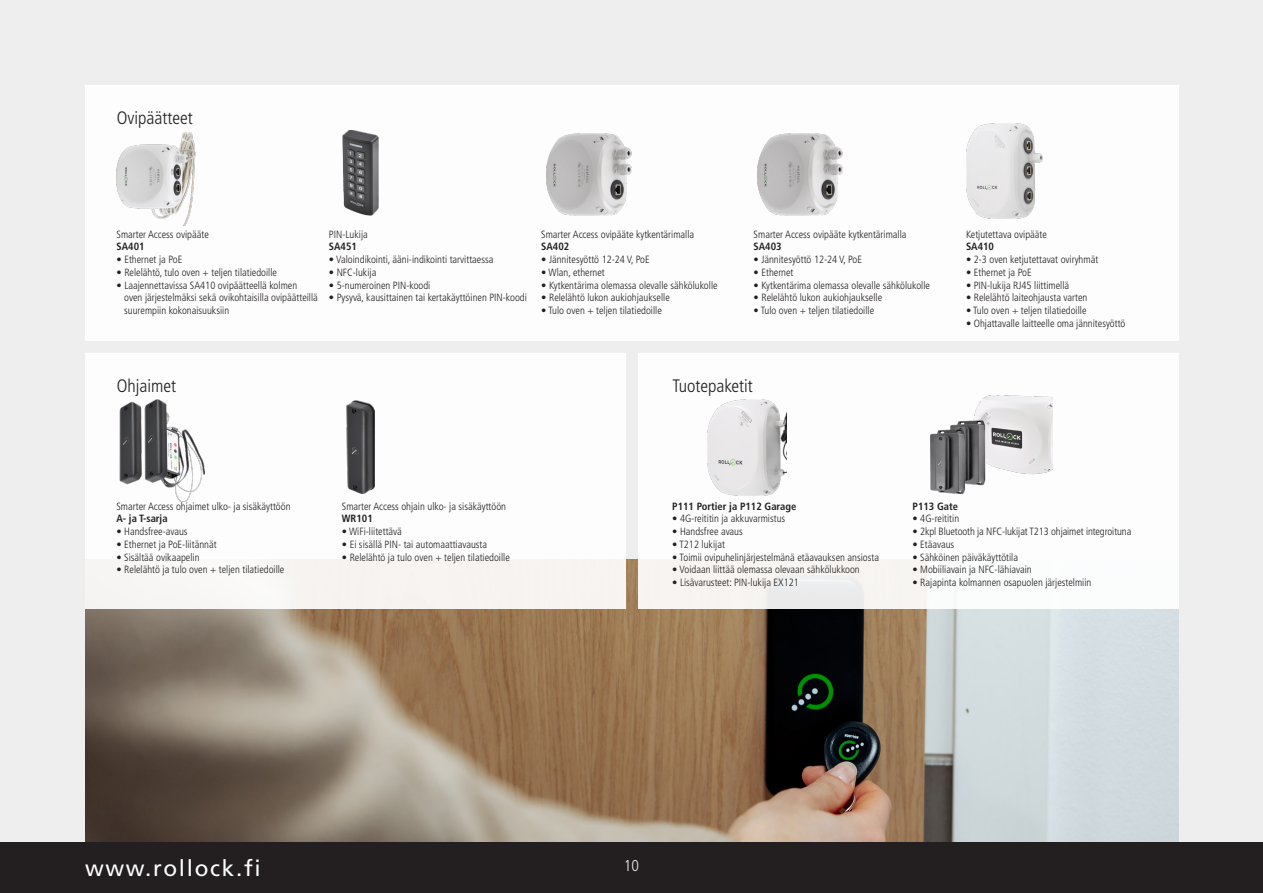
<style>
.page{position:relative;width:1263px;height:893px;background:#eeeeef}
.page>*{position:absolute;margin:0;border:0;box-sizing:border-box;transform-origin:0 0}
.t1{font:22.5px "Frutiger LT Std";letter-spacing:.075em;color:#fff}
.t2{font:300 condensed 18px "Frutiger LT Std";color:#231f20}
.t3{font:300 condensed 15.75px "Frutiger LT Std";color:#eeeeef}
.t4{font:300 condensed 10.5px/12.8px "Frutiger LT Std";color:#231f20}
.t5{font:700 condensed 10.5px "Frutiger LT Std";color:#231f20}
</style>
<div class="page">
<img style="left:85px;top:560px;width:1093px;height:282px">
<div style="left:85px;top:85px;width:1093px;height:255px;background:#fff"></div>
<div style="left:638px;top:353px;width:540px;height:255px;background:#fff"></div>
<div style="left:85px;top:353px;width:540px;height:255px;background:#fff"></div>
<img style="left:546px;top:133px;width:85px;height:82px">
<img style="left:757px;top:133px;width:85px;height:82px">
<img style="left:117px;top:132px;width:78px;height:93px">
<img style="left:707px;top:400px;width:80px;height:96px">
<img style="left:930px;top:396px;width:122px;height:98px">
<img style="left:120px;top:400px;width:84px;height:101px">
<img style="left:346px;top:401px;width:28px;height:93px">
<img style="left:966px;top:124px;width:77px;height:94px">
<img style="left:342px;top:130px;width:37px;height:86px">
<div style="left:0;top:842px;width:1263px;height:51px;background:#231f20"></div>
<p class="t2" style="left:117px;top:108px;width:78px">Ovipäätteet</p>
<p class="t4" style="left:117px;top:228px;width:94px">Smarter Access ovipääte</p>
<p class="t5" style="left:117px;top:240px;width:30px">SA401</p>
<p class="t4" style="left:117px;top:253px;width:67px">• Ethernet ja PoE</p>
<p class="t4" style="left:117px;top:266px;width:162px">• Relelähtö, tulo oven + teljen tilatiedoille</p>
<p class="t4" style="left:124px;top:279px;width:195px;text-indent:-8px">• Laajennettavissa SA410 ovipäätteellä kolmen oven järjestelmäksi sekä ovikohtaisilla ovipäätteillä suurempiin kokonaisuuksiin</p>
<p class="t4" style="left:329px;top:228px;width:40px">PIN-Lukija</p>
<p class="t5" style="left:329px;top:240px;width:30px">SA451</p>
<p class="t4" style="left:329px;top:253px;width:166px">• Valoindikointi, ääni-indikointi tarvittaessa</p>
<p class="t4" style="left:329px;top:266px;width:49px">• NFC-lukija</p>
<p class="t4" style="left:329px;top:279px;width:103px">• 5-numeroinen PIN-koodi</p>
<p class="t4" style="left:329px;top:291px;width:199px">• Pysyvä, kausittainen tai kertakäyttöinen PIN-koodi</p>
<p class="t4" style="left:541px;top:228px;width:154px">Smarter Access ovipääte kytkentärimalla</p>
<p class="t5" style="left:541px;top:240px;width:30px">SA402</p>
<p class="t4" style="left:541px;top:253px;width:110px">• Jännitesyöttö 12-24 V, PoE</p>
<p class="t4" style="left:541px;top:266px;width:65px">• Wlan, ethernet</p>
<p class="t4" style="left:541px;top:279px;width:178px">• Kytkentärima olemassa olevalle sähkölukolle</p>
<p class="t4" style="left:541px;top:291px;width:130px">• Relelähtö lukon aukiohjaukselle</p>
<p class="t4" style="left:541px;top:304px;width:122px">• Tulo oven + teljen tilatiedoille</p>
<p class="t4" style="left:754px;top:228px;width:154px">Smarter Access ovipääte kytkentärimalla</p>
<p class="t5" style="left:754px;top:240px;width:30px">SA403</p>
<p class="t4" style="left:754px;top:253px;width:110px">• Jännitesyöttö 12-24 V, PoE</p>
<p class="t4" style="left:754px;top:266px;width:41px">• Ethernet</p>
<p class="t4" style="left:754px;top:279px;width:178px">• Kytkentärima olemassa olevalle sähkölukolle</p>
<p class="t4" style="left:754px;top:291px;width:130px">• Relelähtö lukon aukiohjaukselle</p>
<p class="t4" style="left:754px;top:304px;width:122px">• Tulo oven + teljen tilatiedoille</p>
<p class="t2" style="left:117px;top:375px;width:61px">Ohjaimet</p>
<p class="t2" style="left:673px;top:375px;width:82px">Tuotepaketit</p>
<p class="t4" style="left:966px;top:228px;width:82px">Ketjutettava ovipääte</p>
<p class="t5" style="left:966px;top:240px;width:30px">SA410</p>
<p class="t4" style="left:966px;top:253px;width:134px">• 2-3 oven ketjutettavat oviryhmät</p>
<p class="t4" style="left:966px;top:266px;width:67px">• Ethernet ja PoE</p>
<p class="t4" style="left:966px;top:279px;width:105px">• PIN-lukija RJ45 liittimellä</p>
<p class="t4" style="left:966px;top:291px;width:123px">• Relelähtö laiteohjausta varten</p>
<p class="t4" style="left:966px;top:304px;width:122px">• Tulo oven + teljen tilatiedoille</p>
<p class="t4" style="left:966px;top:317px;width:161px">• Ohjattavalle laitteelle oma jännitesyöttö</p>
<p class="t4" style="left:117px;top:500px;width:175px">Smarter Access ohjaimet ulko- ja sisäkäyttöön</p>
<p class="t5" style="left:117px;top:512px;width:53px">A- ja T-sarja</p>
<p class="t4" style="left:117px;top:525px;width:73px">• Handsfree-avaus</p>
<p class="t4" style="left:117px;top:538px;width:102px">• Ethernet ja PoE-liitännät</p>
<p class="t4" style="left:117px;top:551px;width:85px">• Sisältää ovikaapelin</p>
<p class="t4" style="left:117px;top:564px;width:169px">• Relelähtö ja tulo oven + teljen tilatiedoille</p>
<p class="t4" style="left:342px;top:500px;width:166px">Smarter Access ohjain ulko- ja sisäkäyttöön</p>
<p class="t5" style="left:342px;top:512px;width:32px">WR101</p>
<p class="t4" style="left:342px;top:525px;width:61px">• WiFi-liitettävä</p>
<p class="t4" style="left:342px;top:538px;width:147px">• Ei sisällä PIN- tai automaattiavausta</p>
<p class="t4" style="left:342px;top:551px;width:169px">• Relelähtö ja tulo oven + teljen tilatiedoille</p>
<p class="t5" style="left:672px;top:500px;width:126px">P111 Portier ja P112 Garage</p>
<p class="t4" style="left:672px;top:513px;width:114px">• 4G-reititin ja akkuvarmistus</p>
<p class="t4" style="left:672px;top:525px;width:72px">• Handsfree avaus</p>
<p class="t4" style="left:672px;top:538px;width:54px">• T212 lukijat</p>
<p class="t4" style="left:672px;top:551px;width:208px">• Toimii ovipuhelinjärjestelmänä etäavauksen ansiosta</p>
<p class="t4" style="left:672px;top:564px;width:189px">• Voidaan liittää olemassa olevaan sähkölukkoon</p>
<p class="t4" style="left:672px;top:576px;width:128px">• Lisävarusteet: PIN-lukija EX121</p>
<p class="t5" style="left:912px;top:500px;width:47px">P113 Gate</p>
<p class="t4" style="left:912px;top:513px;width:48px">• 4G-reititin</p>
<p class="t4" style="left:912px;top:525px;width:220px">• 2kpl Bluetooth ja NFC-lukijat T213 ohjaimet integroituna</p>
<p class="t4" style="left:912px;top:538px;width:43px">• Etäavaus</p>
<p class="t4" style="left:912px;top:551px;width:107px">• Sähköinen päiväkäyttötila</p>
<p class="t4" style="left:912px;top:564px;width:121px">• Mobiiliavain ja NFC-lähiavain</p>
<p class="t4" style="left:912px;top:576px;width:180px">• Rajapinta kolmannen osapuolen järjestelmiin</p>
<h1 class="t1" style="left:85px;top:855px;width:177px">www.rollock.fi</h1>
<h3 class="t3" style="left:624px;top:856px;width:17px">10</h3>
</div>
